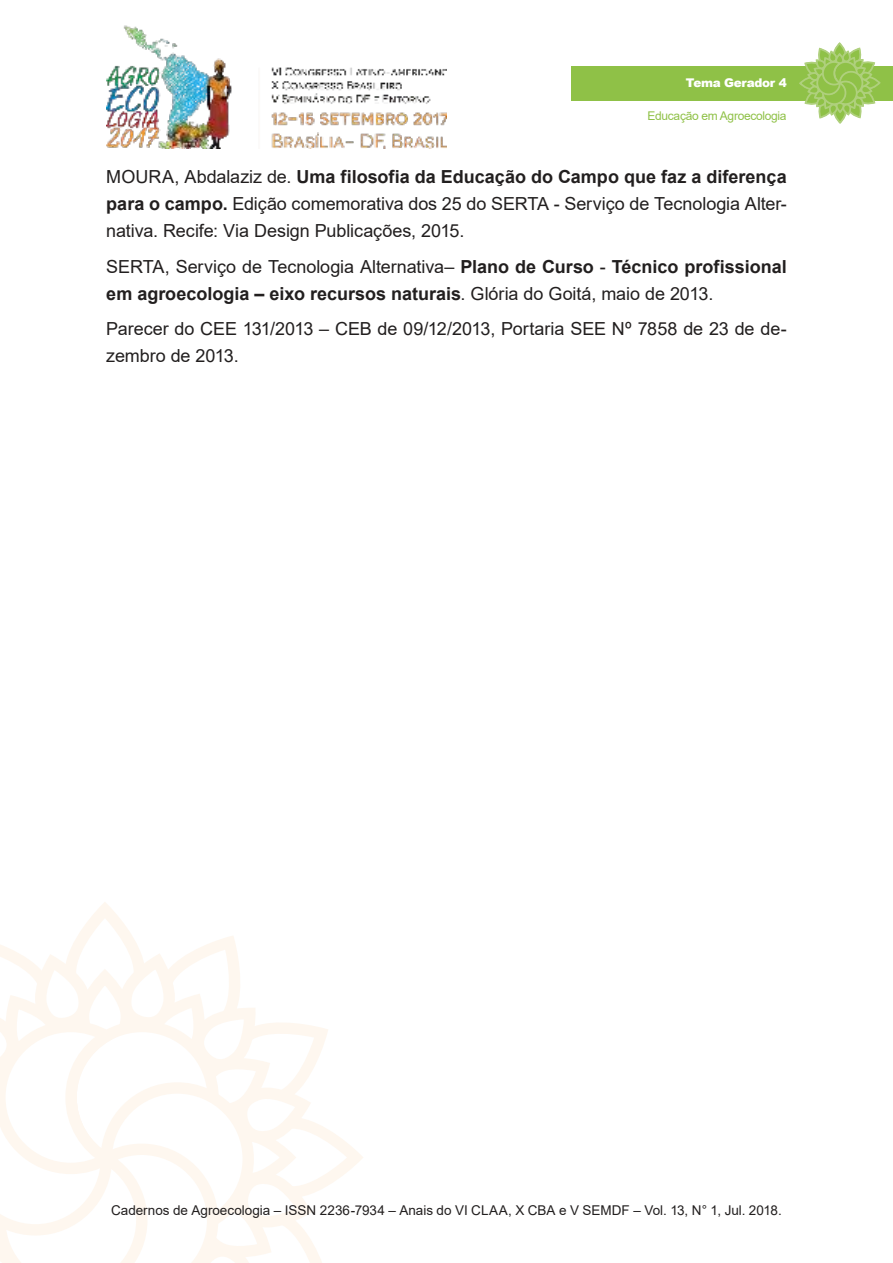
<style>
.page{position:relative;width:893px;height:1263px;background:#fff}
.page>*{position:absolute;margin:0;border:0;box-sizing:border-box;transform-origin:0 0}
.t1{font:18px/27px "Arial";letter-spacing:-.005em;color:#221f1f;text-align:justify}
.t2{font:700 18px/27px "Arial";color:#221f1f}
.t3{font:13.5px "Arial";color:#221f1f}
.t4{font:12px "Arial";letter-spacing:-.025em;color:#8fc147}
.t5{font:900 12px "Arial";letter-spacing:-.025em;color:#fff}
.s1{font-weight:700}
.s2{font-weight:400}
</style>
<div class="page">
<img style="left:106px;top:25px;width:340px;height:124px">
<svg style="left:0;top:910px;width:363px;height:353px"></svg>
<div style="left:571px;top:66px;width:322px;height:34px;background:#8fc147"></div>
<svg style="left:798px;top:43px;width:83px;height:81px"></svg>
<p class="t5" style="left:686px;top:76px;width:102px">Tema Gerador 4</p>
<p class="t4" style="left:647px;top:112px;width:141px">Educação em Agroecologia</p>
<p class="t1" style="left:106px;top:165px;width:682px">MOURA, Abdalaziz de. <span class="s1">Uma filosofia da Educação do Campo que faz a diferença para o campo.</span> Edição comemorativa dos 25 do SERTA - Serviço de Tecnologia Alter&shy;nativa. Recife: Via Design Publicações, 2015.</p>
<p class="t2" style="left:106px;top:255px;width:682px"><span class="s2">SERTA, Serviço de Tecnologia Alternativa–</span> Plano de Curso <span class="s2">-</span> Técnico profissional em agroecologia – eixo recursos naturais<span class="s2">. Glória do Goitá, maio de 2013.</span></p>
<p class="t1" style="left:106px;top:317px;width:682px">Parecer do CEE 131/2013 – CEB de 09/12/2013, Portaria SEE Nº 7858 de 23 de de&shy;zembro de 2013.</p>
<p class="t3" style="left:111px;top:1205px;width:672px">Cadernos de Agroecologia – ISSN 2236-7934 – Anais do VI CLAA, X CBA e V SEMDF – Vol. 13, N° 1, Jul. 2018.</p>
</div>
